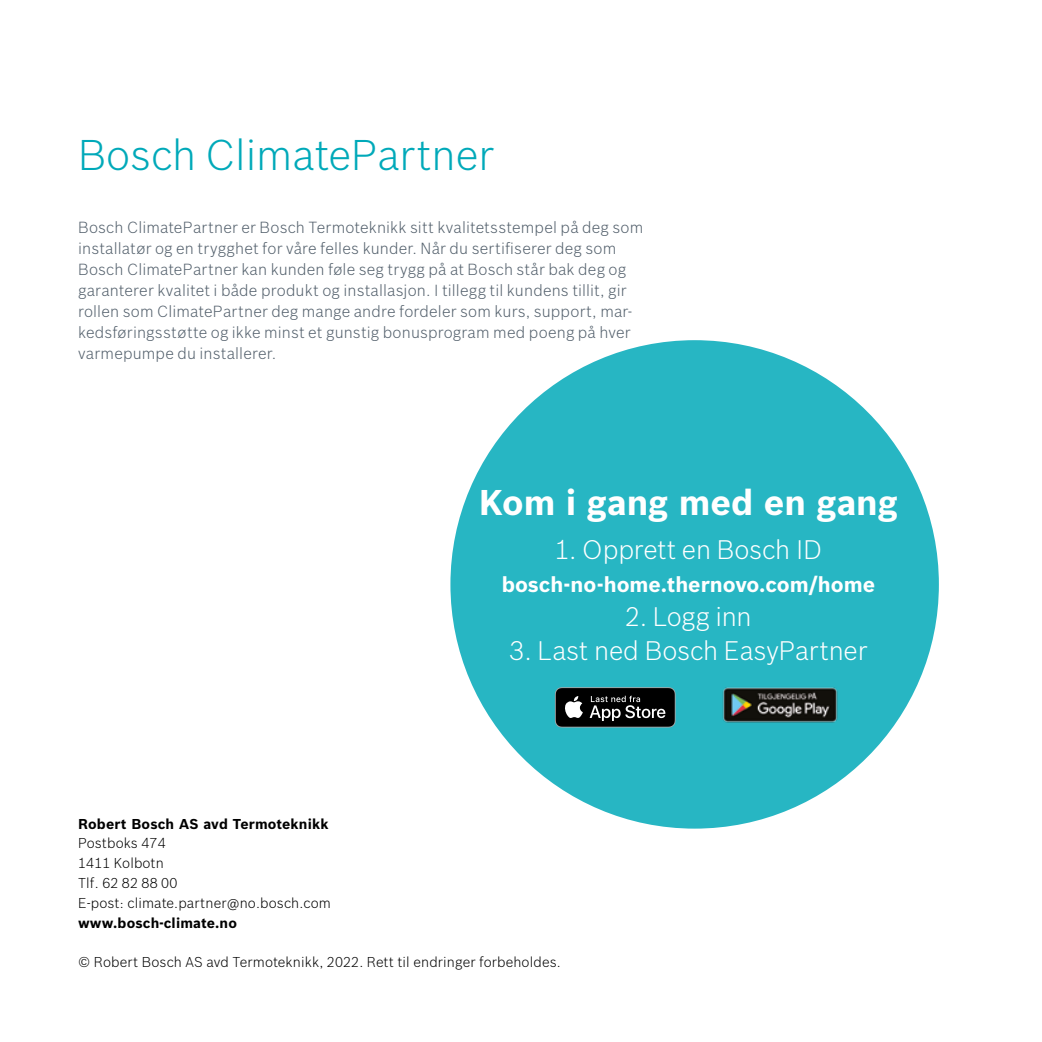
<style>
.page{position:relative;width:1042px;height:1042px;background:#fff}
.page>*{position:absolute;margin:0;border:0;box-sizing:border-box;transform-origin:0 0}
.t1{font:300 42px "Bosch Sans";color:#00a9b9}
.t2{font:700 35px "Bosch Sans";letter-spacing:-.005em;color:#fff}
.t3{font:300 26.25px "Bosch Sans";letter-spacing:-.005em;color:#fff}
.t4{font:700 21px "Bosch Sans";color:#fff}
.t5{font:300 15.75px/21px "Bosch Sans";letter-spacing:.01em;color:#525f6b}
.t6{font:300 14px/19.8px "Bosch Sans";letter-spacing:.01em;color:#000}
.t7{font:700 14px "Bosch Sans";letter-spacing:.01em;color:#000}
</style>
<div class="page">
<div style="left:450px;top:340px;width:489px;height:488px;background:#27b6c3;border-radius:50%"></div>
<img style="left:722px;top:687px;width:116px;height:36px">
<svg style="left:555px;top:687px;width:120px;height:40px;background:#2b2c2d"></svg>
<h1 class="t1" style="left:78px;top:126px;width:417px">Bosch ClimatePartner</h1>
<p class="t5" style="left:78px;top:215px;width:567px">Bosch ClimatePartner er Bosch Termoteknikk sitt kvalitetsstempel på deg som installatør og en trygghet for våre felles kunder. Når du sertifiserer deg som Bosch ClimatePartner kan kunden føle seg trygg på at Bosch står bak deg og garanterer kvalitet i både produkt og installasjon. I tillegg til kundens tillit, gir rollen som ClimatePartner deg mange andre fordeler som kurs, support, mar&shy;kedsføringsstøtte og ikke minst et gunstig bonusprogram med poeng på hver varmepumpe du installerer.</p>
<h2 class="t2" style="left:479px;top:481px;width:420px">Kom i gang med en gang</h2>
<h3 class="t3" style="left:555px;top:531px;width:269px">1. Opprett en Bosch ID</h3>
<h3 class="t4" style="left:502px;top:572px;width:375px">bosch-no-home.thernovo.com/home</h3>
<h3 class="t3" style="left:625px;top:598px;width:128px">2. Logg inn</h3>
<h3 class="t3" style="left:509px;top:632px;width:359px">3. Last ned Bosch EasyPartner</h3>
<p class="t7" style="left:78px;top:815px;width:252px">Robert Bosch AS avd Termoteknikk</p>
<p class="t6" style="left:78px;top:832px;width:254px">Postboks 474<br>1411 Kolbotn<br>Tlf. 62 82 88 00<br>E-post: climate.partner@no.bosch.com</p>
<p class="t7" style="left:78px;top:914px;width:160px">www.bosch-climate.no</p>
<p class="t6" style="left:78px;top:951px;width:484px">© Robert Bosch AS avd Termoteknikk, 2022. Rett til endringer forbeholdes.</p>
</div>
